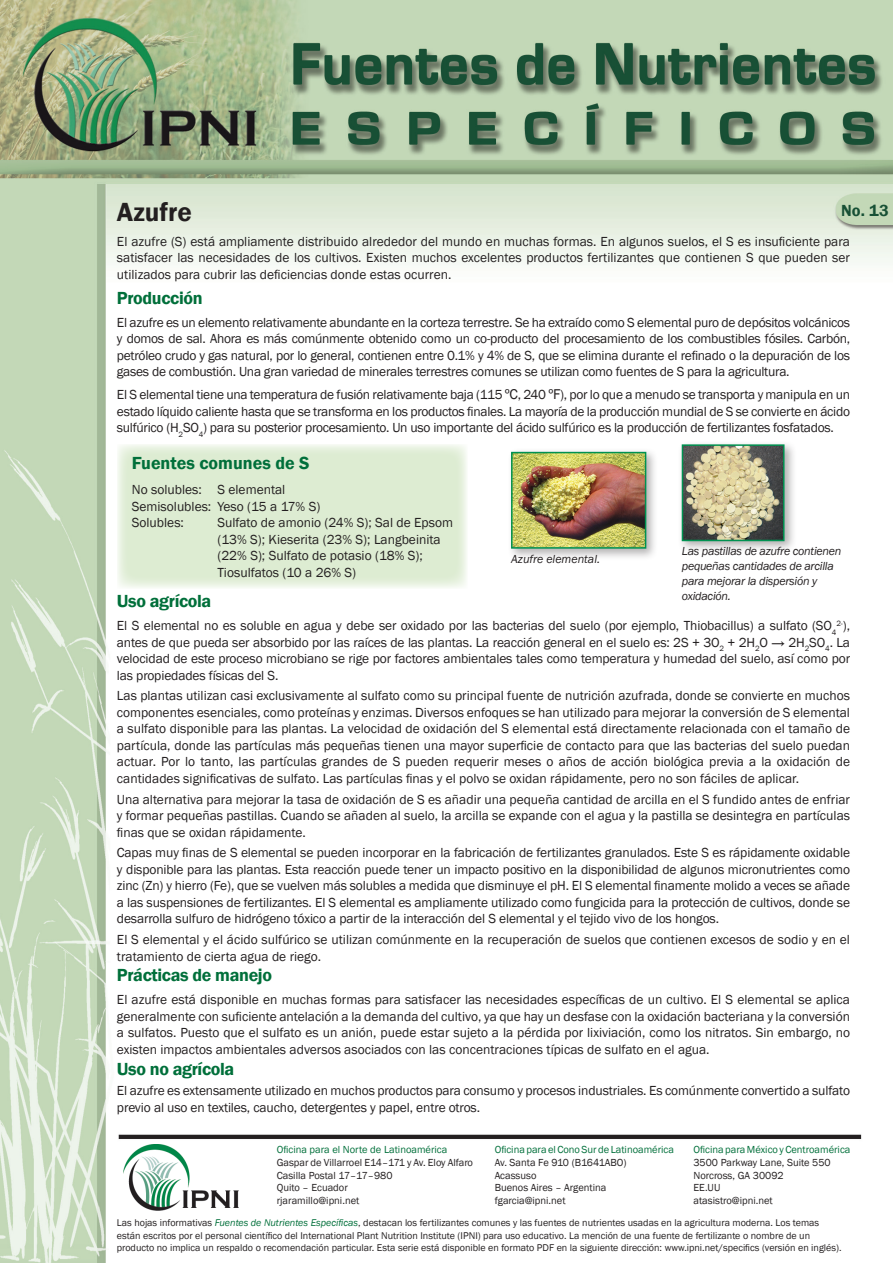
<style>
.page{position:relative;width:893px;height:1263px;background:#fff}
.page>*{position:absolute;margin:0;border:0;box-sizing:border-box;transform-origin:0 0}
.Franklin_Gothic_Demi{font:600 27px "Franklin Gothic";color:#231f20}
.Franklin_Gothic_Book{font:600 18px "Franklin Gothic";letter-spacing:-.02em;color:#006f3a}
.Franklin_Gothic_Book-2{font:600 18px "Franklin Gothic";color:#006f3a}
.Franklin_Gothic_Demi-2{font:600 16.5px "Franklin Gothic";color:#175035}
.Franklin_Gothic_Book-3{font:13.5px/16.5px "Franklin Gothic";letter-spacing:-.01em;color:#231f20;text-align:justify}
.Franklin_Gothic_Book-4{font:italic 12px/15px "Franklin Gothic";letter-spacing:-.02em;color:#231f20}
.Franklin_Gothic_Book-5{font:italic 12px "Franklin Gothic";color:#231f20}
.t1{font:10.5px/12.6px "Franklin Gothic";color:#231f20}
.t2{font:10.5px "Franklin Gothic";color:#006f3a}
.t3{font:10.05px/12px "Franklin Gothic";color:#231f20}
.Franklin_Gothic_Book-6{font:7.8px "Franklin Gothic";color:#231f20}
.s1{font-size:14.55px}
.s2{font-size:13.5px}
.s3{font-style:italic;color:#006f3a}
</style>
<div class="page">
<img style="left:0;top:0;width:893px;height:1263px">
<img style="left:124px;top:1145px;width:117px;height:65px">
<div style="left:117px;top:444px;width:351px;height:145px;background:#ddecd2"></div>
<div style="left:677px;top:440px;width:120px;height:113px;background:#231f20;opacity:.35"></div>
<img style="left:685px;top:447px;width:96px;height:91px">
<div style="left:682px;top:444px;width:102px;height:97px;border:2px solid #009251"></div>
<div style="left:507px;top:448px;width:152px;height:113px;background:#231f20;opacity:.35"></div>
<img style="left:514px;top:455px;width:129px;height:91px">
<div style="left:511px;top:452px;width:135px;height:97px;border:2px solid #009251"></div>
<p class="Franklin_Gothic_Demi" style="left:117px;top:195px;width:77px">Azufre</p>
<p class="Franklin_Gothic_Demi-2" style="left:841px;top:201px;width:49px">No. 13</p>
<p class="Franklin_Gothic_Book-3" style="left:117px;top:233px;width:735px">El azufre (S) está ampliamente distribuido alrededor del mundo en muchas formas. En algunos suelos, el S es insuficiente para satisfacer las necesidades de los cultivos. Existen muchos excelentes productos fertilizantes que contienen S que pueden ser utilizados para cubrir las deficiencias donde estas ocurren.</p>
<p class="Franklin_Gothic_Book" style="left:117px;top:287px;width:87px">Producción</p>
<p class="Franklin_Gothic_Book-3" style="left:117px;top:314px;width:735px">El azufre es un elemento relativamente abundante en la corteza terrestre. Se ha extraído como S elemental puro de depósitos volcánicos y domos de sal. Ahora es más comúnmente obtenido como un co-producto del procesamiento de los combustibles fósiles. Carbón, petróleo crudo y gas natural, por lo general, contienen entre 0.1% y 4% de S, que se elimina durante el refinado o la depuración de los gases de combustión. Una gran variedad de minerales terrestres comunes se utilizan como fuentes de S para la agricultura.</p>
<p class="Franklin_Gothic_Book-3" style="left:117px;top:387px;width:735px">El S elemental tiene una temperatura de fusión relativamente baja (115 <span class="s1">ºC</span>, 240 <span class="s1">ºF</span>), por lo que a menudo se transporta y manipula en un estado líquido caliente hasta que se transforma en los productos finales. La mayoría de la producción mundial de S se convierte en ácido sulfúrico (H<sub>2</sub>SO<sub>4</sub>) para su posterior procesamiento. Un uso importante del ácido sulfúrico es la producción de fertilizantes fosfatados.</p>
<h2 class="Franklin_Gothic_Book-2" style="left:132px;top:452px;width:179px">Fuentes comunes de S</h2>
<p class="Franklin_Gothic_Book-3" style="left:132px;top:482px;width:190px;text-align:left">No solubles: S elemental<br>Semisolubles: Yeso (15 a 17% S)<br>Solubles:</p>
<p class="Franklin_Gothic_Book-3" style="left:217px;top:515px;width:237px;text-align:left">Sulfato de amonio (24% S); Sal de Epsom (13% S); Kieserita (23% S); Langbeinita (22% S); Sulfato de potasio (18% S); Tiosulfatos (10 a 26% S)</p>
<p class="Franklin_Gothic_Book-4" style="left:682px;top:544px;width:161px">Las pastillas de azufre contienen pequeñas cantidades de arcilla para mejorar la dispersión y oxidación.</p>
<p class="Franklin_Gothic_Book-5" style="left:511px;top:551px;width:90px">Azufre elemental.</p>
<p class="Franklin_Gothic_Book" style="left:117px;top:590px;width:96px">Uso agrícola</p>
<p class="Franklin_Gothic_Book-3" style="left:117px;top:618px;width:721px">El S elemental no es soluble en agua y debe ser oxidado por las bacterias del suelo (por ejemplo, Thiobacillus) a sulfato (SO<sub>4</sub></p>
<p class="Franklin_Gothic_Book-6" style="left:836px;top:618px;width:15px">2-<span class="s2">),</span></p>
<p class="Franklin_Gothic_Book-3" style="left:117px;top:634px;width:735px">antes de que pueda ser absorbido por las raíces de las plantas. La reacción general en el suelo es: 2S + 3O<sub>2</sub> + 2H<sub>2</sub>O → 2H<sub>2</sub>SO<sub>4</sub>. La velocidad de este proceso microbiano se rige por factores ambientales tales como temperatura y humedad del suelo, así como por las propiedades físicas del S.</p>
<p class="Franklin_Gothic_Book-3" style="left:117px;top:688px;width:735px">Las plantas utilizan casi exclusivamente al sulfato como su principal fuente de nutrición azufrada, donde se convierte en muchos componentes esenciales, como proteínas y enzimas. Diversos enfoques se han utilizado para mejorar la conversión de S elemental a sulfato disponible para las plantas. La velocidad de oxidación del S elemental está directamente relacionada con el tamaño de partícula, donde las partículas más pequeñas tienen una mayor superficie de contacto para que las bacterias del suelo puedan actuar. Por lo tanto, las partículas grandes de S pueden requerir meses o años de acción biológica previa a la oxidación de cantidades significativas de sulfato. Las partículas finas y el polvo se oxidan rápidamente, pero no son fáciles de aplicar.</p>
<p class="Franklin_Gothic_Book-3" style="left:117px;top:791px;width:735px">Una alternativa para mejorar la tasa de oxidación de S es añadir una pequeña cantidad de arcilla en el S fundido antes de enfriar y formar pequeñas pastillas. Cuando se añaden al suelo, la arcilla se expande con el agua y la pastilla se desintegra en partículas finas que se oxidan rápidamente.</p>
<p class="Franklin_Gothic_Book-3" style="left:117px;top:845px;width:735px">Capas muy finas de S elemental se pueden incorporar en la fabricación de fertilizantes granulados. Este S es rápidamente oxidable y disponible para las plantas. Esta reacción puede tener un impacto positivo en la disponibilidad de algunos micronutrientes como zinc (Zn) y hierro (Fe), que se vuelven más solubles a medida que disminuye el pH. El S elemental finamente molido a veces se añade a las suspensiones de fertilizantes. El S elemental es ampliamente utilizado como fungicida para la protección de cultivos, donde se desarrolla sulfuro de hidrógeno tóxico a partir de la interacción del S elemental y el tejido vivo de los hongos.</p>
<p class="Franklin_Gothic_Book-3" style="left:117px;top:932px;width:735px">El S elemental y el ácido sulfúrico se utilizan comúnmente en la recuperación de suelos que contienen excesos de sodio y en el tratamiento de cierta agua de riego.</p>
<p class="Franklin_Gothic_Book" style="left:117px;top:964px;width:157px">Prácticas de manejo</p>
<p class="Franklin_Gothic_Book-3" style="left:117px;top:992px;width:735px">El azufre está disponible en muchas formas para satisfacer las necesidades específicas de un cultivo. El S elemental se aplica generalmente con suficiente antelación a la demanda del cultivo, ya que hay un desfase con la oxidación bacteriana y la conversión a sulfatos. Puesto que el sulfato es un anión, puede estar sujeto a la pérdida por lixiviación, como los nitratos. Sin embargo, no existen impactos ambientales adversos asociados con las concentraciones típicas de sulfato en el agua.</p>
<p class="Franklin_Gothic_Book" style="left:117px;top:1057px;width:119px">Uso no agrícola</p>
<p class="Franklin_Gothic_Book-3" style="left:117px;top:1083px;width:735px">El azufre es extensamente utilizado en muchos productos para consumo y procesos industriales. Es comúnmente convertido a sulfato previo al uso en textiles, caucho, detergentes y papel, entre otros.</p>
<p class="t2" style="left:277px;top:1143px;width:172px">Oficina para el Norte de Latinoamérica</p>
<p class="t1" style="left:277px;top:1156px;width:198px">Gaspar de Villarroel E14–171 y Av. Eloy Alfaro<br>Casilla Postal 17–17–980<br>Quito – Ecuador<br>rjaramillo@ipni.net</p>
<p class="t2" style="left:495px;top:1143px;width:181px">Oficina para el Cono Sur de Latinoamérica</p>
<p class="t1" style="left:495px;top:1156px;width:133px">Av. Santa Fe 910 (B1641ABO)<br>Acassuso<br>Buenos Aires – Argentina fgarcia@ipni.net</p>
<p class="t2" style="left:693px;top:1143px;width:158px">Oficina para México y Centroamérica</p>
<p class="t1" style="left:693px;top:1156px;width:139px">3500 Parkway Lane, Suite 550<br>Norcross, GA 30092<br>EE.UU<br>atasistro@ipni.net</p>
<p class="t3" style="left:117px;top:1217px;width:726px">Las hojas informativas <span class="s3">Fuentes de Nutrientes Específicas</span>, destacan los fertilizantes comunes y las fuentes de nutrientes usadas en la agricultura moderna. Los temas están escritos por el personal científico del International Plant Nutrition Institute (IPNI) para uso educativo. La mención de una fuente de fertilizante o nombre de un producto no implica un respaldo o recomendación particular. Esta serie está disponible en formato PDF en la siguiente dirección: www.ipni.net/specifics (versión en inglés).</p>
</div>
